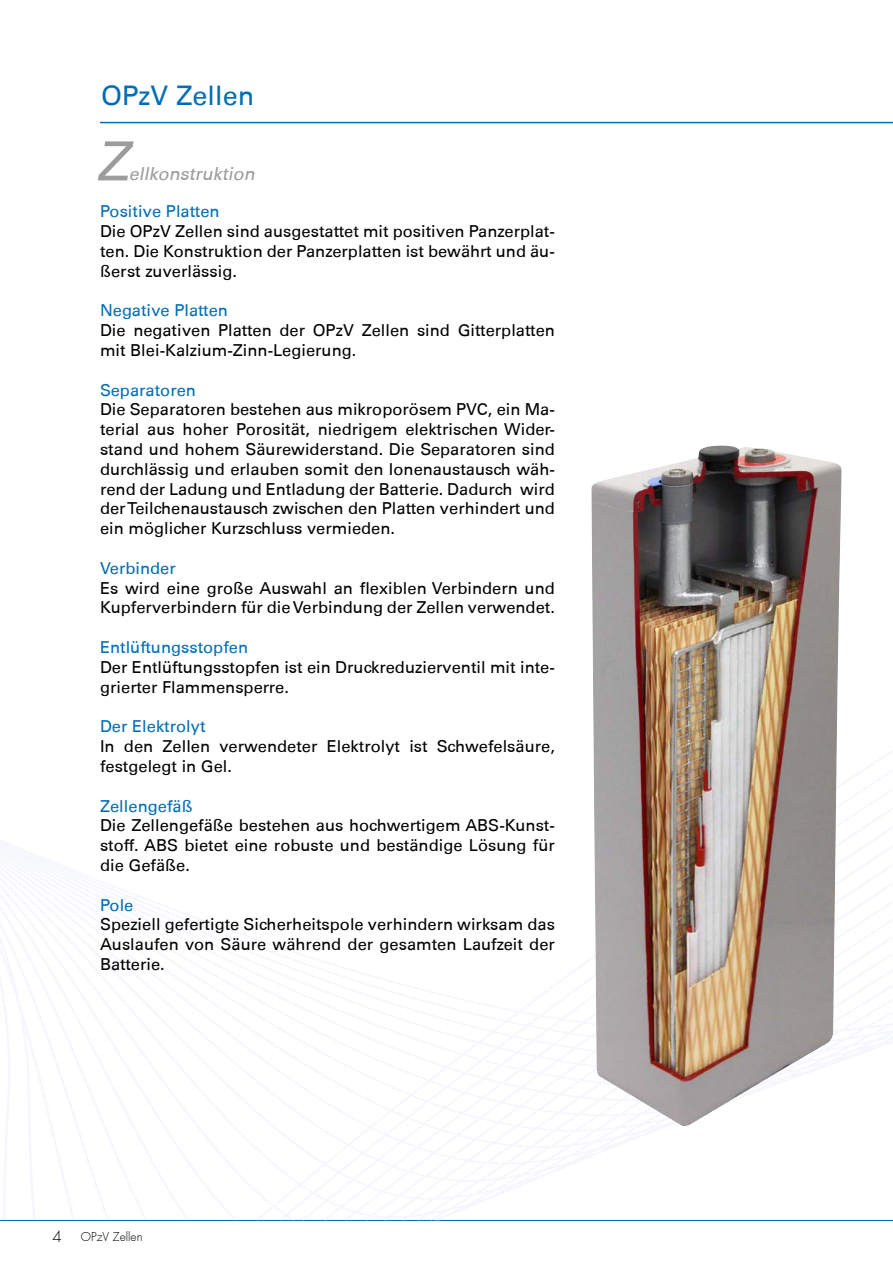
<style>
.page{position:relative;width:893px;height:1263px;background:#fff}
.page>*{position:absolute;margin:0;border:0;box-sizing:border-box;transform-origin:0 0}
.t1{font:italic 54px "Univers 55 Roman";color:#9c9c9d}
.t2{font:27px "Univers 55 Roman";color:#006db7}
.t3{font:italic 18px "Univers 55 Roman";color:#9c9c9d}
.t4{font:16.5px/19.8px "Univers 55 Roman";color:#000;text-align:justify}
.t5{font:16.5px "Univers 55 Roman";color:#006db7}
.t6{font:300 15px "Futura";color:#000}
.t7{font:300 12px "Futura";color:#000}
</style>
<div class="page">
<img style="left:591px;top:446px;width:251px;height:680px">
<hr style="left:100px;top:122px;width:793px;height:1px;background:#006db7">
<h2 class="t2" style="left:101px;top:79px;width:155px">OPzV Zellen</h2>
<h1 class="t1" style="left:96px;top:129px;width:46px">Z</h1>
<p class="t3" style="left:129px;top:163px;width:131px">ellkonstruktion</p>
<p class="t5" style="left:100px;top:202px;width:121px">Positive Platten</p>
<p class="t4" style="left:100px;top:222px;width:456px">Die OPzV Zellen sind ausgestattet mit positiven Panzerplat&shy;ten. Die Konstruktion der Panzerplatten ist bewährt und äu&shy;ßerst zuverlässig.</p>
<p class="t5" style="left:100px;top:301px;width:129px">Negative Platten</p>
<p class="t4" style="left:100px;top:321px;width:456px">Die negativen Platten der OPzV Zellen sind Gitterplatten mit Blei-Kalzium-Zinn-Legierung.</p>
<p class="t5" style="left:100px;top:380px;width:97px">Separatoren</p>
<p class="t4" style="left:100px;top:400px;width:456px">Die Separatoren bestehen aus mikroporösem PVC, ein Ma&shy;terial aus hoher Porosität, niedrigem elektrischen Wider&shy;stand und hohem Säurewiderstand. Die Separatoren sind durchlässig und erlauben somit den Ionenaustausch wäh&shy;rend der Ladung und Entladung der Batterie. Dadurch wird der Teilchenaustausch zwischen den Platten verhindert und ein möglicher Kurzschluss vermieden.</p>
<p class="t5" style="left:100px;top:558px;width:77px">Verbinder</p>
<p class="t4" style="left:100px;top:578px;width:456px">Es wird eine große Auswahl an flexiblen Verbindern und<br>Kupferverbindern für die Verbindung der Zellen verwendet.</p>
<p class="t5" style="left:100px;top:637px;width:150px">Entlüftungsstopfen</p>
<p class="t4" style="left:100px;top:657px;width:456px">Der Entlüftungsstopfen ist ein Druckreduzierventil mit inte&shy;grierter Flammensperre.</p>
<p class="t5" style="left:100px;top:717px;width:107px">Der Elektrolyt</p>
<p class="t4" style="left:100px;top:736px;width:456px">In den Zellen verwendeter Elektrolyt ist Schwefelsäure, festgelegt in Gel.</p>
<p class="t5" style="left:100px;top:796px;width:94px">Zellengefäß</p>
<p class="t4" style="left:100px;top:816px;width:456px">Die Zellengefäße bestehen aus hochwertigem ABS-Kunst&shy;stoff. ABS bietet eine robuste und beständige Lösung für die Gefäße.</p>
<p class="t5" style="left:100px;top:895px;width:35px">Pole</p>
<p class="t4" style="left:100px;top:915px;width:456px">Speziell gefertigte Sicherheitspole verhindern wirksam das Auslaufen von Säure während der gesamten Laufzeit der Batterie.</p>
<p class="t6" style="left:52px;top:1227px;width:11px">4</p>
<p class="t7" style="left:81px;top:1229px;width:63px">OPzV Zellen</p>
</div>
